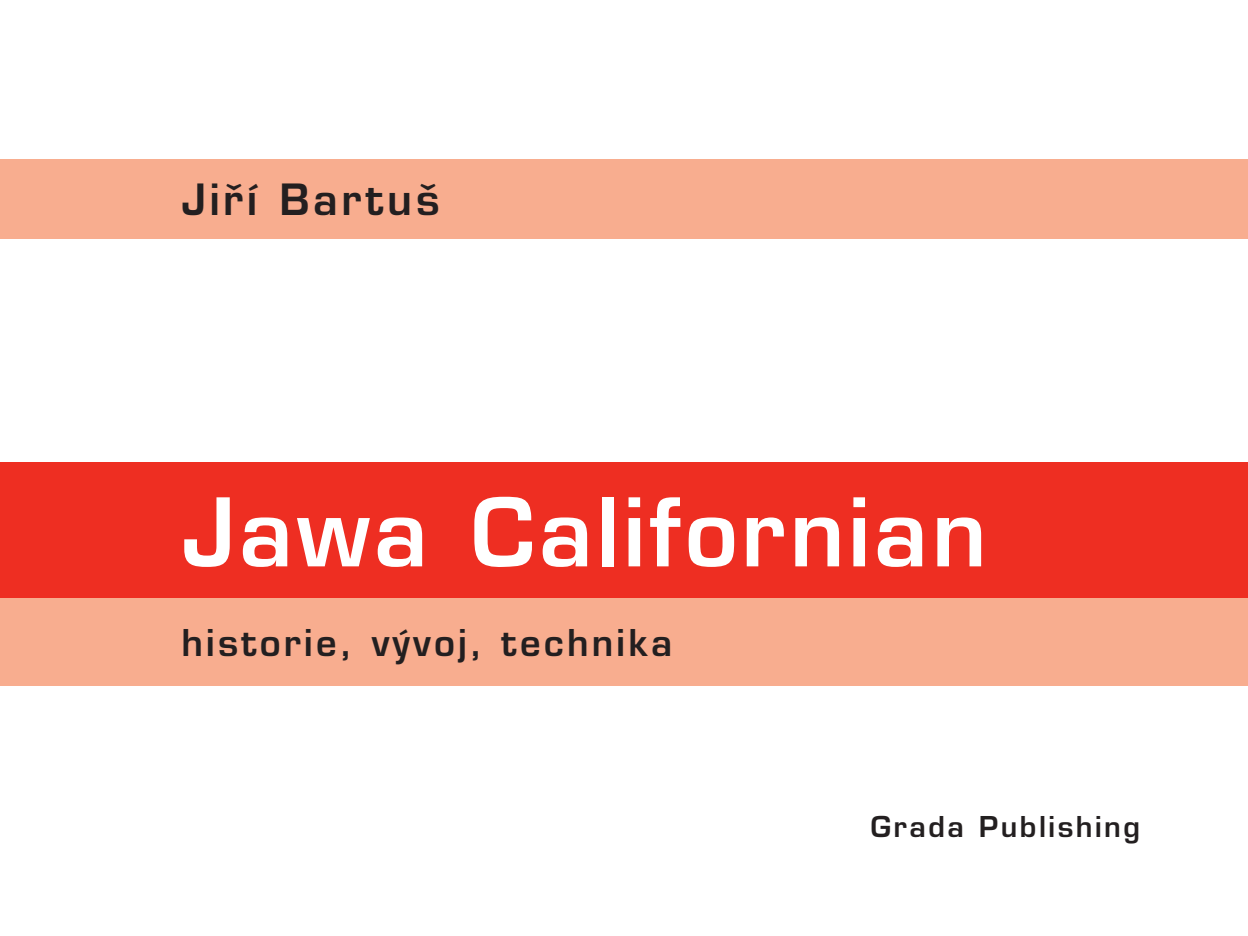
<style>
.page{position:relative;width:1248px;height:936px;background:#fff}
.page>*{position:absolute;margin:0;border:0;box-sizing:border-box;transform-origin:0 0}
.t1{font:600 92px "Eurostile CE";letter-spacing:.04em;color:#fff}
.t2{font:600 42px "Eurostile CE";letter-spacing:.09em;color:#231f20}
.t3{font:600 36px "Eurostile CE";letter-spacing:.09em;color:#231f20}
.t4{font:600 28px "Eurostile CE";letter-spacing:.09em;color:#231f20}
</style>
<div class="page">
<div style="left:0;top:159px;width:1247px;height:79px;background:#f8ad8f"></div>
<div style="left:0;top:462px;width:1247px;height:142px;background:#ee2e22"></div>
<div style="left:0;top:598px;width:1247px;height:88px;background:#f8ad8f"></div>
<p class="t2" style="left:181px;top:175px;width:259px">Jiří Bartuš</p>
<h1 class="t1" style="left:181px;top:479px;width:806px">Jawa Californian</h1>
<p class="t3" style="left:181px;top:621px;width:492px">historie, vývoj, technika</p>
<p class="t4" style="left:870px;top:810px;width:271px">Grada Publishing</p>
</div>
